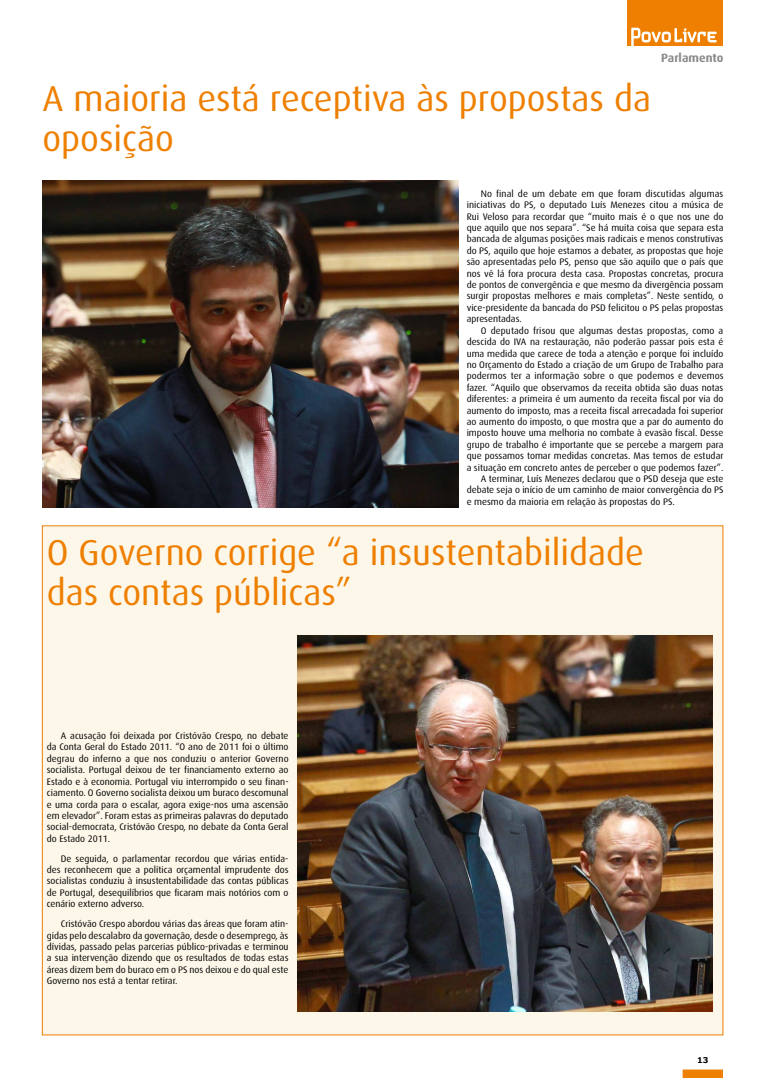
<style>
.page{position:relative;width:766px;height:1078px;background:#fff}
.page>*{position:absolute;margin:0;border:0;box-sizing:border-box;transform-origin:0 0}
.t1{font:36px/40px "Dax";color:#ee7f00}
.t2{font:700 12px "Dax";color:#87888a}
.t3{font:9.5px/11.4px "Dax";color:#000;text-align:justify}
.t4{font:700 8px "Verdana";color:#000}
</style>
<div class="page">
<div style="left:682px;top:1069px;width:40px;height:8px;background:#ee7f00;border:1px solid #ee7f00"></div>
<div style="left:42px;top:525px;width:681px;height:510px;background:#fcf7e9"></div>
<div style="left:626px;top:0;width:96px;height:45px;background:#ee7f00"></div>
<svg style="left:631px;top:28px;width:85px;height:18px"></svg>
<img style="left:43px;top:180px;width:415px;height:327px">
<img style="left:297px;top:635px;width:415px;height:376px">
<p class="t2" style="left:661px;top:51px;width:64px">Parlamento</p>
<h1 class="t1" style="left:43px;top:79px;width:609px">A maioria está receptiva às propostas da oposição</h1>
<p class="t3" style="left:466px;top:188px;width:258px;text-indent:14px">No final de um debate em que foram discutidas algumas iniciativas do PS, o deputado Luís Menezes citou a música de Rui Veloso para recordar que “muito mais é o que nos une do que aquilo que nos separa”. “Se há muita coisa que separa esta bancada de algumas posições mais radicais e menos construtivas do PS, aquilo que hoje estamos a debater, as propostas que hoje são apresentadas pelo PS, penso que são aquilo que o país que nos vê lá fora procura desta casa. Propostas concretas, procura de pontos de convergência e que mesmo da divergência possam surgir propostas melhores e mais completas”. Neste sentido, o vice-presidente da bancada do PSD felicitou o PS pelas propostas apresentadas.</p>
<p class="t3" style="left:480px;top:325px;width:244px">O deputado frisou que algumas destas propostas, como a</p>
<p class="t3" style="left:466px;top:336px;width:258px">descida do IVA na restauração, não poderão passar pois esta é</p>
<p class="t3" style="left:466px;top:347px;width:258px">uma medida que carece de toda a atenção e porque foi incluído</p>
<p class="t3" style="left:466px;top:359px;width:258px">no Orçamento do Estado a criação de um Grupo de Trabalho para</p>
<p class="t3" style="left:466px;top:370px;width:258px">podermos ter a informação sobre o que podemos e devemos</p>
<p class="t3" style="left:466px;top:382px;width:258px">fazer. “Aquilo que observamos da receita obtida são duas notas</p>
<p class="t3" style="left:466px;top:393px;width:258px">diferentes: a primeira é um aumento da receita fiscal por via do</p>
<p class="t3" style="left:466px;top:404px;width:258px">aumento do imposto, mas a receita fiscal arrecadada foi superior</p>
<p class="t3" style="left:466px;top:416px;width:258px">ao aumento do imposto, o que mostra que a par do aumento do</p>
<p class="t3" style="left:466px;top:427px;width:258px">imposto houve uma melhoria no combate à evasão fiscal. Desse</p>
<p class="t3" style="left:466px;top:439px;width:258px">grupo de trabalho é importante que se percebe a margem para</p>
<p class="t3" style="left:466px;top:450px;width:258px">que possamos tomar medidas concretas. Mas temos de estudar</p>
<p class="t3" style="left:466px;top:461px;width:258px">a situação em concreto antes de perceber o que podemos fazer”.</p>
<p class="t3" style="left:480px;top:473px;width:244px">A terminar, Luís Menezes declarou que o PSD deseja que este</p>
<p class="t3" style="left:466px;top:484px;width:258px">debate seja o início de um caminho de maior convergência do PS</p>
<p class="t3" style="left:466px;top:496px;width:209px">e mesmo da maioria em relação às propostas do PS.</p>
<h1 class="t1" style="left:47px;top:532px;width:598px">O Governo corrige “a insustentabilidade das contas públicas”</h1>
<p class="t3" style="left:47px;top:730px;width:243px;text-indent:14px">A acusação foi deixada por Cristóvão Crespo, no debate da Conta Geral do Estado 2011. “O ano de 2011 foi o último degrau do inferno a que nos conduziu o anterior Governo socialista. Portugal deixou de ter financiamento externo ao Estado e à economia. Portugal viu interrompido o seu finan&shy;ciamento. O Governo socialista deixou um buraco descomunal e uma corda para o escalar, agora exige-nos uma ascensão em elevador”. Foram estas as primeiras palavras do deputado social-democrata, Cristóvão Crespo, no debate da Conta Geral do Estado 2011.</p>
<p class="t3" style="left:47px;top:852px;width:243px;text-indent:14px">De seguida, o parlamentar recordou que várias entida&shy;des reconhecem que a política orçamental imprudente dos socialistas conduziu à insustentabilidade das contas públicas de Portugal, desequilíbrios que ficaram mais notórios com o cenário externo adverso.</p>
<p class="t3" style="left:47px;top:918px;width:243px;text-indent:14px">Cristóvão Crespo abordou várias das áreas que foram atin&shy;gidas pelo descalabro da governação, desde o desemprego, às dívidas, passado pelas parcerias público-privadas e terminou a sua intervenção dizendo que os resultados de todas estas áreas dizem bem do buraco em o PS nos deixou e do qual este Governo nos está a tentar retirar.</p>
<p class="t4" style="left:697px;top:1054px;width:13px">13</p>
</div>
